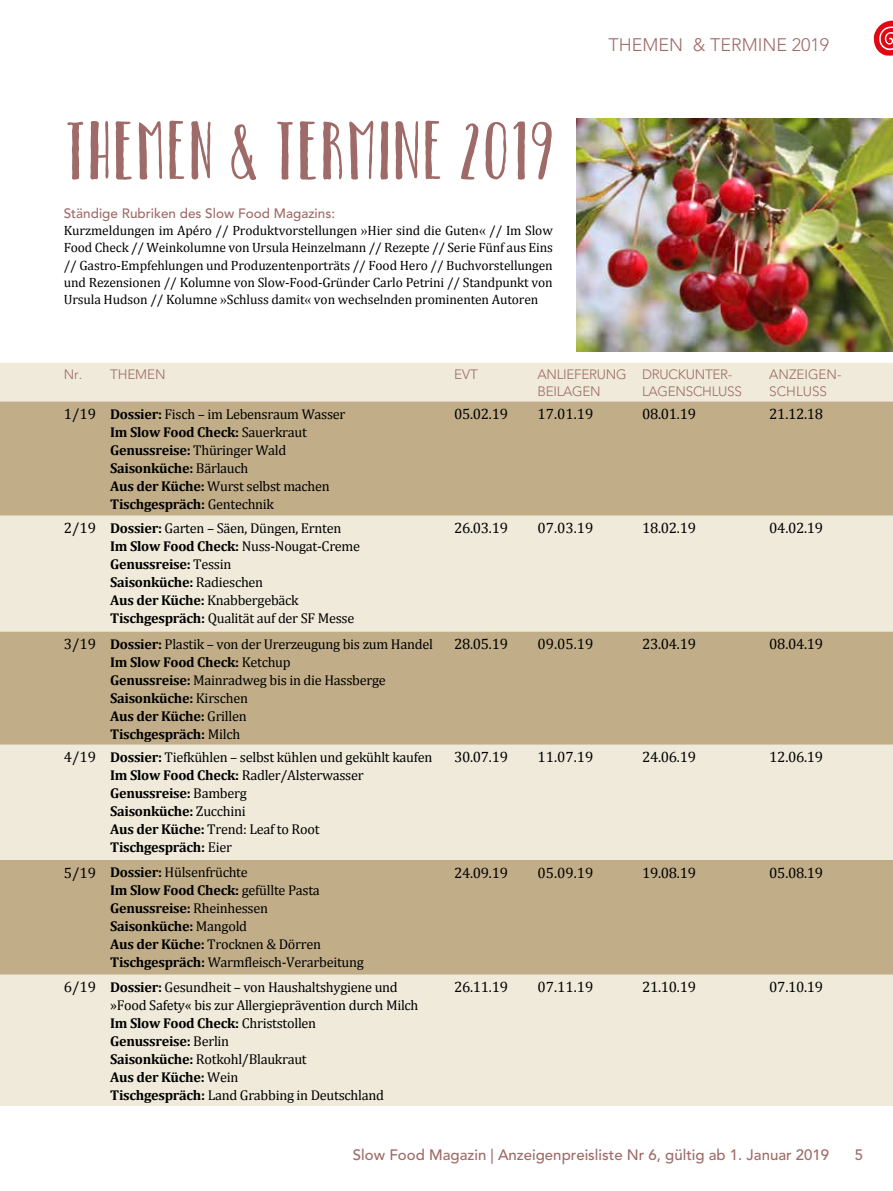
<style>
.page{position:relative;width:893px;height:1191px;background:#fff}
.page>*{position:absolute;margin:0;border:0;box-sizing:border-box;transform-origin:0 0}
.t1{font:78px "Catalina Avalon Sans";color:#9e6b68}
.t2{font:300 18px "Avenir LT Std";color:#9e6b68}
.t3{font:15px "Cambria";letter-spacing:-.02em;color:#000}
.t4{font:500 15px "Avenir LT Std";color:#9e6b68}
.t5{font:14.25px/18px "Cambria";letter-spacing:-.02em;color:#000}
.t6{font:13.5px/17.2px "Cambria";letter-spacing:-.01em;color:#000;text-align:justify}
.t7{font:300 13.5px/16.5px "Avenir LT Std";letter-spacing:-.02em;color:#9e6b68}
.t8{font:500 13.5px "Avenir LT Std";color:#9e6b68}
.t9{font:300 13.5px/16.5px "Avenir LT Std";color:#9e6b68}
.s1{font-family:"Times New Roman"}
.s2{font-size:15px}
.s3{font-weight:700}
</style>
<div class="page">
<svg style="left:874px;top:21px;width:19px;height:35px"></svg>
<img style="left:576px;top:118px;width:317px;height:234px">
<div style="left:0;top:363px;width:893px;height:268px;background:#efeada"></div>
<div style="left:0;top:401px;width:893px;height:114px;background:#c1ae89"></div>
<div style="left:0;top:631px;width:893px;height:114px;background:#c1ae89"></div>
<svg style="left:0;top:745px;width:893px;height:360px;background:#e0d6c0"></svg>
<p class="t2" style="left:609px;top:34px;width:222px">THEMEN &amp; TERMINE 2019</p>
<h1 class="t1" style="left:64px;top:105px;width:493px">THEMEN &amp; TERMINE 2019</h1>
<p class="t8" style="left:64px;top:205px;width:273px">Ständige Rubriken des Slow Food Magazins:</p>
<p class="t6" style="left:64px;top:222px;width:491px">Kurzmeldungen im Apéro // Produktvorstellungen <span class="s1">»</span>Hier sind die Guten<span class="s1">«</span> // Im Slow Food Check // Weinkolumne von Ursula Heinzelmann // Rezepte // Serie Fünf aus Eins // Gastro-Empfehlungen und Produzentenporträts // Food Hero // Buchvorstellungen und Rezensionen // Kolumne von Slow-Food-Gründer Carlo Petrini // Standpunkt von Ursula Hudson // Kolumne <span class="s1">»</span>Schluss damit<span class="s1">«</span> von wechselnden prominenten Autoren</p>
<p class="t7" style="left:64px;top:366px;width:103px">Nr. THEMEN</p>
<p class="t7" style="left:454px;top:366px;width:25px">EVT</p>
<p class="t7" style="left:537px;top:366px;width:91px">ANLIEFERUNG<br>BEILAGEN</p>
<p class="t7" style="left:642px;top:366px;width:101px">DRUCKUNTER-<br>LAGENSCHLUSS</p>
<p class="t9" style="left:769px;top:366px;width:73px">ANZEIGEN-<br>SCHLUSS</p>
<p class="t5" style="left:110px;top:405px;width:237px;text-indent:-46px"><span class="s2">1/19</span> <span class="s3">Dossier:</span> Fisch – im Lebensraum Wasser<br><span class="s3">Im Slow Food Check:</span> Sauerkraut<br><span class="s3">Genussreise:</span> Thüringer Wald<br><span class="s3">Saisonküche:</span> Bärlauch<br><span class="s3">Aus der Küche:</span> Wurst selbst machen<br><span class="s3">Tischgespräch:</span> Gentechnik</p>
<p class="t3" style="left:454px;top:405px;width:55px">05.02.19</p>
<p class="t3" style="left:538px;top:405px;width:58px">17.01.19</p>
<p class="t3" style="left:642px;top:405px;width:55px">08.01.19</p>
<p class="t3" style="left:769px;top:405px;width:55px">21.12.18</p>
<p class="t5" style="left:110px;top:519px;width:251px;text-indent:-46px"><span class="s2">2/19</span> <span class="s3">Dossier:</span> Garten – Säen, Düngen, Ernten <span class="s3">Im Slow Food Check:</span> Nuss-Nougat-Creme <span class="s3">Genussreise:</span> Tessin<br><span class="s3">Saisonküche:</span> Radieschen<br><span class="s3">Aus der Küche:</span> Knabbergebäck <span class="s3">Tischgespräch:</span> Qualität auf der SF Messe</p>
<p class="t3" style="left:454px;top:519px;width:55px">26.03.19</p>
<p class="t3" style="left:538px;top:519px;width:58px">07.03.19</p>
<p class="t3" style="left:642px;top:519px;width:55px">18.02.19</p>
<p class="t3" style="left:769px;top:519px;width:55px">04.02.19</p>
<p class="t5" style="left:110px;top:635px;width:324px;text-indent:-46px"><span class="s2">3/19</span> <span class="s3">Dossier:</span> Plastik – von der Urerzeugung bis zum Handel <span class="s3">Im Slow Food Check:</span> Ketchup<br><span class="s3">Genussreise:</span> Mainradweg bis in die Hassberge <span class="s3">Saisonküche:</span> Kirschen<br><span class="s3">Aus der Küche:</span> Grillen<br><span class="s3">Tischgespräch:</span> Milch</p>
<p class="t3" style="left:454px;top:635px;width:55px">28.05.19</p>
<p class="t3" style="left:538px;top:635px;width:58px">09.05.19</p>
<p class="t3" style="left:642px;top:635px;width:55px">23.04.19</p>
<p class="t3" style="left:769px;top:635px;width:55px">08.04.19</p>
<p class="t5" style="left:110px;top:748px;width:324px;text-indent:-46px"><span class="s2">4/19</span> <span class="s3">Dossier:</span> Tiefkühlen – selbst kühlen und gekühlt kaufen <span class="s3">Im Slow Food Check:</span> Radler/Alsterwasser <span class="s3">Genussreise:</span> Bamberg<br><span class="s3">Saisonküche:</span> Zucchini<br><span class="s3">Aus der Küche:</span> Trend: Leaf to Root<br><span class="s3">Tischgespräch:</span> Eier</p>
<p class="t3" style="left:454px;top:748px;width:55px">30.07.19</p>
<p class="t3" style="left:538px;top:748px;width:58px">11.07.19</p>
<p class="t3" style="left:642px;top:748px;width:55px">24.06.19</p>
<p class="t3" style="left:769px;top:748px;width:55px">12.06.19</p>
<p class="t5" style="left:110px;top:863px;width:255px;text-indent:-46px"><span class="s2">5/19</span> <span class="s3">Dossier:</span> Hülsenfrüchte<br><span class="s3">Im Slow Food Check:</span> gefüllte Pasta<br><span class="s3">Genussreise:</span> Rheinhessen<br><span class="s3">Saisonküche:</span> Mangold<br><span class="s3">Aus der Küche:</span> Trocknen &amp; Dörren<br><span class="s3">Tischgespräch:</span> Warmfleisch-Verarbeitung</p>
<p class="t3" style="left:454px;top:863px;width:55px">24.09.19</p>
<p class="t3" style="left:538px;top:863px;width:58px">05.09.19</p>
<p class="t3" style="left:642px;top:863px;width:55px">19.08.19</p>
<p class="t3" style="left:769px;top:863px;width:55px">05.08.19</p>
<p class="t5" style="left:110px;top:978px;width:310px;text-indent:-46px"><span class="s2">6/19</span> <span class="s3">Dossier:</span> Gesundheit – von Haushaltshygiene und »Food Safety« bis zur Allergieprävention durch Milch <span class="s3">Im Slow Food Check:</span> Christstollen<br><span class="s3">Genussreise:</span> Berlin<br><span class="s3">Saisonküche:</span> Rotkohl/Blaukraut<br><span class="s3">Aus der Küche:</span> Wein<br><span class="s3">Tischgespräch:</span> Land Grabbing in Deutschland</p>
<p class="t3" style="left:454px;top:978px;width:55px">26.11.19</p>
<p class="t3" style="left:538px;top:978px;width:58px">07.11.19</p>
<p class="t3" style="left:642px;top:978px;width:55px">21.10.19</p>
<p class="t3" style="left:769px;top:978px;width:55px">07.10.19</p>
<p class="t4" style="left:353px;top:1146px;width:478px">Slow Food Magazin | Anzeigenpreisliste Nr 6, gültig ab 1. Januar 2019</p>
<p class="t4" style="left:855px;top:1146px;width:10px">5</p>
</div>
